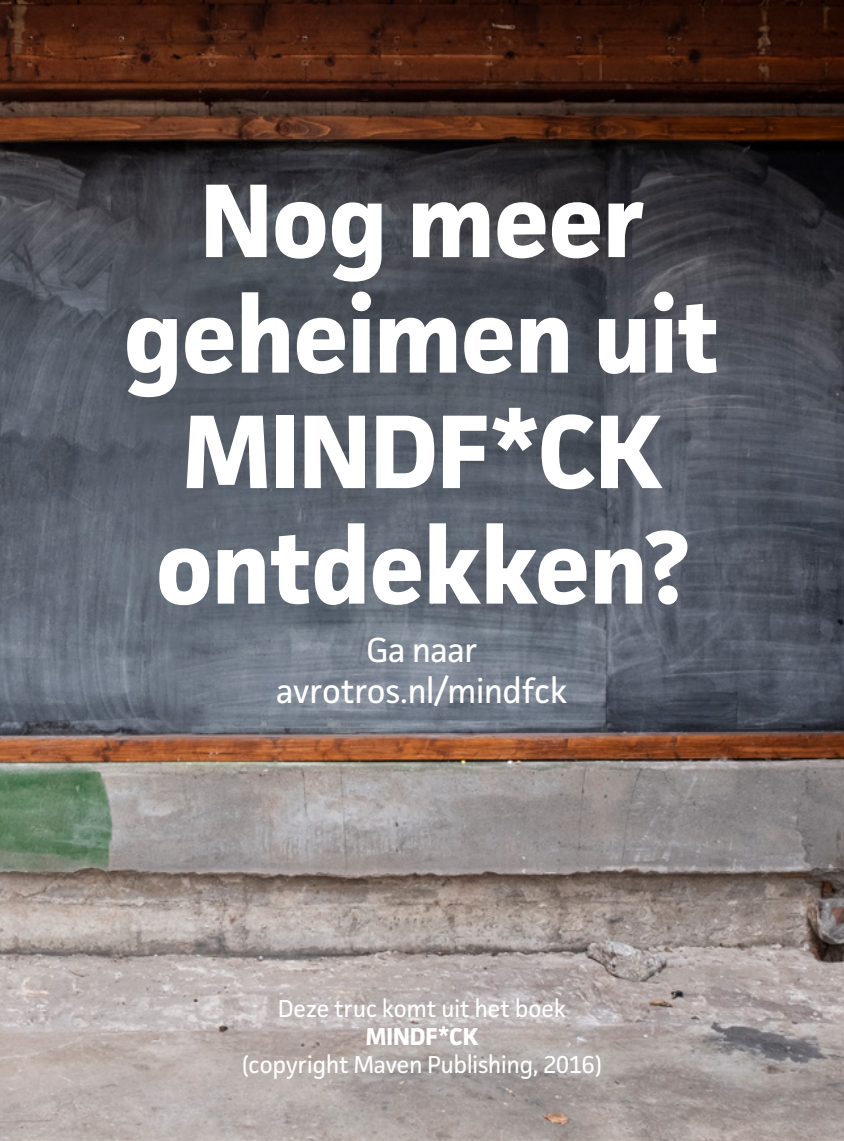
<style>
.page{position:relative;width:844px;height:1141px;background:#fff}
.page>*{position:absolute;margin:0;border:0;box-sizing:border-box;transform-origin:0 0}
.t1{font:700 105px/115.5px "Facit";letter-spacing:-.025em;color:#fff;text-align:center}
.t2{font:35px/40.2px "Facit";letter-spacing:-.025em;color:#fff;text-align:center}
.t3{font:24.5px "Facit";letter-spacing:-.025em;color:#fff}
.t4{font:700 24.5px "Facit";letter-spacing:-.025em;color:#fff}
</style>
<div class="page">
<img style="left:0;top:0;width:843px;height:1141px">
<h1 class="t1" style="left:123px;top:161px;width:600px">Nog meer geheimen uit<br>MINDF*CK ontdekken?</h1>
<h2 class="t2" style="left:276px;top:629px;width:293px">Ga naar avrotros.nl/mindfck</h2>
<p class="t3" style="left:278px;top:993px;width:290px">Deze truc komt uit het boek</p>
<p class="t4" style="left:365px;top:1021px;width:114px">MINDF*CK</p>
<p class="t3" style="left:242px;top:1049px;width:362px">(copyright Maven Publishing, 2016)</p>
</div>
